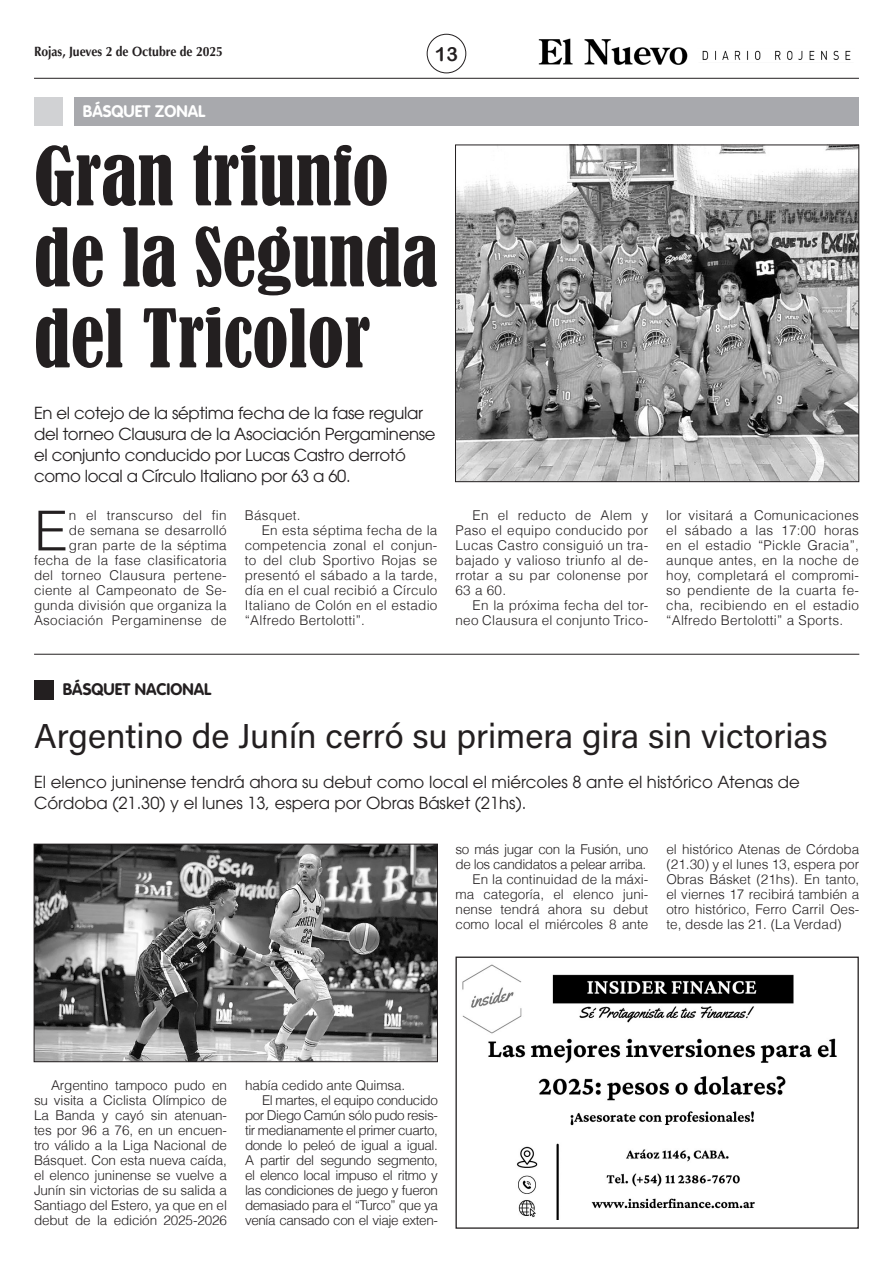
<style>
.page{position:relative;width:893px;height:1263px;background:#fff}
.page>*{position:absolute;margin:0;border:0;box-sizing:border-box;transform-origin:0 0}
.TITULO_REVISTA{font:condensed 75px/81px "Bernard";color:#231f20}
.TEXTO_REVISTA{font:300 55.2px "Helvetica";color:#231f20}
.TITULO_SEC_REVISTA{font:34.5px "Acumin Variable Concept";letter-spacing:.02em;color:#231f20}
.VOLANTA_REVISTA{font:19.5px "Arial Rounded MT Bold";color:#231f20}
.BAJADA_REVISTA{font:16.5px/21px "ITC Avant Garde Std";letter-spacing:-.02em;color:#231f20}
.BAJADA_REVISTA-2{font:16.5px/21px "ITC Avant Garde Std";color:#231f20}
.VOLANTA_REVISTA-2{font:700 16.5px "VAG Rounded Std";color:#231f20}
.VOLANTA_REVISTA-3{font:700 16.5px "VAG Rounded Std";color:#fff}
.TEXTO_REVISTA-2{font:300 13.5px/15px "Helvetica";letter-spacing:.02em;color:#231f20;text-align:justify}
.TEXTO_REVISTA-3{font:300 13.5px/15px "Helvetica";letter-spacing:-.03em;color:#231f20}
.t1{font:700 13.5px "Optima LT Std";color:#231f20;scale:.9 1}
.TEXTO_REVISTA-4{font:300 13.5px "Helvetica";letter-spacing:-.01em;color:#231f20}
</style>
<div class="page">
<img style="left:538px;top:38px;width:150px;height:27px">
<img style="left:693px;top:49px;width:166px;height:13px;border-radius:7px">
<hr style="left:34px;top:78px;width:825px;height:1px;background:#231f20">
<div style="left:427px;top:34px;width:39px;height:39px;border:1px solid #231f20;border-radius:50%"></div>
<div style="left:74px;top:97px;width:785px;height:28px;background:#a8a9ad"></div>
<div style="left:34px;top:97px;width:28px;height:28px;background:#d1d2d4"></div>
<img style="left:462px;top:964px;width:375px;height:255px">
<div style="left:455px;top:956px;width:404px;height:273px;border:1px solid #231f20"></div>
<div style="left:34px;top:680px;width:20px;height:20px;background:#231f20"></div>
<hr style="left:34px;top:654px;width:825px;height:1px;background:#231f20">
<img style="left:457px;top:147px;width:400px;height:333px">
<div style="left:455px;top:145px;width:404px;height:337px;border:1px solid #231f20"></div>
<img style="left:36px;top:846px;width:400px;height:214px">
<div style="left:34px;top:844px;width:404px;height:218px;border:1px solid #231f20"></div>
<p class="t1" style="left:34px;top:43px;width:212px">Rojas, Jueves 2 de Octubre de 2025</p>
<p class="VOLANTA_REVISTA" style="left:435px;top:43px;width:25px">13</p>
<p class="VOLANTA_REVISTA-3" style="left:83px;top:102px;width:124px">BÁSQUET ZONAL</p>
<p class="TITULO_REVISTA" style="left:34px;top:137px;width:356px">Gran triunfo</p>
<p class="TITULO_REVISTA" style="left:34px;top:218px;width:405px">de la Segunda del Tricolor</p>
<p class="BAJADA_REVISTA" style="left:34px;top:402px;width:403px">En el cotejo de la séptima fecha de la fase regular del torneo Clausura de la Asociación Pergaminense el conjunto conducido por Lucas Castro derrotó como local a Círculo Italiano por 63 a 60.</p>
<p class="TEXTO_REVISTA-2" style="left:34px;top:508px;width:194px;text-align:right">n el transcurso del fin<br>de semana se desarrolló<br>gran parte de la séptima fecha de la fase clasificatoria del torneo Clausura pertene&shy;ciente al Campeonato de Se&shy;gunda división que organiza la<br>Asociación Pergaminense de</p>
<p class="TEXTO_REVISTA-2" style="left:245px;top:508px;width:57px">Básquet.</p>
<p class="TEXTO_REVISTA" style="left:34px;top:496px;width:35px">E</p>
<p class="TEXTO_REVISTA-2" style="left:245px;top:523px;width:194px;text-indent:17px">En esta séptima fecha de la competencia zonal el conjun&shy;to del club Sportivo Rojas se presentó el sábado a la tarde, día en el cual recibió a Círculo Italiano de Colón en el estadio “Alfredo Bertolotti”.</p>
<p class="TEXTO_REVISTA-2" style="left:455px;top:508px;width:194px;text-indent:17px">En el reducto de Alem y Paso el equipo conducido por Lucas Castro consiguió un tra&shy;bajado y valioso triunfo al de&shy;rrotar a su par colonense por 63 a 60.</p>
<p class="TEXTO_REVISTA-2" style="left:455px;top:598px;width:194px;text-align:right">En la próxima fecha del tor&shy;neo Clausura el conjunto Trico-</p>
<p class="TEXTO_REVISTA-2" style="left:666px;top:508px;width:194px">lor visitará a Comunicaciones el sábado a las 17:00 horas en el estadio “Pickle Gracia”, aunque antes, en la noche de hoy, completará el compromi&shy;so pendiente de la cuarta fe&shy;cha, recibiendo en el estadio “Alfredo Bertolotti” a Sports.</p>
<p class="VOLANTA_REVISTA-2" style="left:63px;top:680px;width:150px">BÁSQUET NACIONAL</p>
<p class="TITULO_SEC_REVISTA" style="left:34px;top:712px;width:794px">Argentino de Junín cerró su primera gira sin victorias</p>
<p class="BAJADA_REVISTA-2" style="left:34px;top:771px;width:767px">El elenco juninense tendrá ahora su debut como local el miércoles 8 ante el histórico Atenas de<br>Córdoba (21.30) y el lunes 13, espera por Obras Básket (21hs).</p>
<p class="TEXTO_REVISTA-3" style="left:455px;top:842px;width:194px">so más jugar con la Fusión, uno de los candidatos a pelear arriba.</p>
<p class="TEXTO_REVISTA-2" style="left:455px;top:872px;width:194px;text-indent:17px">En la continuidad de la máxi&shy;ma categoría, el elenco juni&shy;nense tendrá ahora su debut como local el miércoles 8 ante</p>
<p class="TEXTO_REVISTA-2" style="left:666px;top:842px;width:194px">el histórico Atenas de Córdoba (21.30) y el lunes 13, espera por Obras Básket (21hs). En tanto, el viernes 17 recibirá también a otro histórico, Ferro Carril Oes&shy;te, desde las 21. (La Verdad)</p>
<p class="TEXTO_REVISTA-2" style="left:34px;top:1077px;width:194px;text-indent:17px">Argentino tampoco pudo en su visita a Ciclista Olímpico de La Banda y cayó sin atenuan&shy;tes por 96 a 76, en un encuen&shy;tro válido a la Liga Nacional de Básquet. Con esta nueva caída, el elenco juninense se vuelve a Junín sin victorias de su salida a Santiago del Estero, ya que en el debut de la edición 2025-2026</p>
<p class="TEXTO_REVISTA-4" style="left:245px;top:1076px;width:162px">había cedido ante Quimsa.</p>
<p class="TEXTO_REVISTA-2" style="left:245px;top:1092px;width:194px;text-indent:17px">El martes, el equipo conducido por Diego Camún sólo pudo resis&shy;tir medianamente el primer cuarto, donde lo peleó de igual a igual.<br>A partir del segundo segmento, el elenco local impuso el ritmo y las condiciones de juego y fueron demasiado para el “Turco” que ya venía cansado con el viaje exten-</p>
</div>
